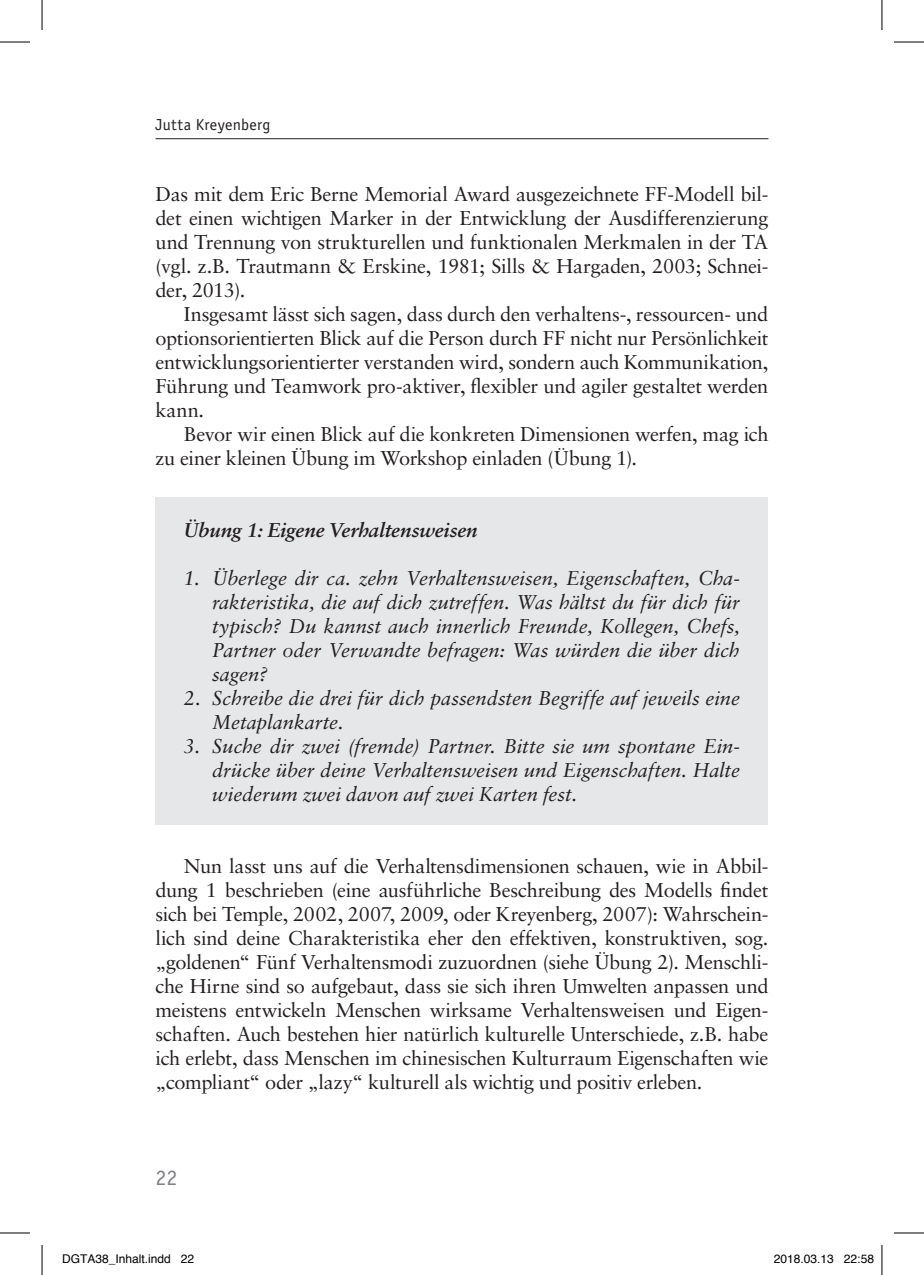
<style>
.page{position:relative;width:924px;height:1275px;background:#fff}
.page>*{position:absolute;margin:0;border:0;box-sizing:border-box;transform-origin:0 0}
.t1{font:22px "Officina Sans Std";color:#808285}
.t2{font:20px/24px "Sabon LT Std";letter-spacing:-.015em;color:#231f20;text-align:justify}
.t3{font:italic 20px/24px "Sabon LT Std";letter-spacing:-.005em;color:#231f20;text-align:justify}
.t4{font:italic 700 20px "Sabon LT Std";letter-spacing:-.01em;color:#231f20}
.t5{font:16px "Officina Sans Std";letter-spacing:.02em;color:#231f20}
.t6{font:12px "Helvetica";color:#000}
</style>
<div class="page">
<div style="left:155px;top:497px;width:613px;height:328px;background:#e6e7e9"></div>
<hr style="left:155px;top:138px;width:613px;height:1px;background:#231f20">
<hr style="left:0;top:42px;width:30px;height:1px;background:#000">
<hr style="left:893px;top:42px;width:30px;height:1px;background:#000">
<hr style="left:0;top:1232px;width:30px;height:1px;background:#000">
<hr style="left:893px;top:1232px;width:30px;height:1px;background:#000">
<hr style="left:42px;top:0;width:1px;height:30px;background:#000">
<hr style="left:42px;top:1245px;width:1px;height:30px;background:#000">
<hr style="left:881px;top:0;width:1px;height:30px;background:#000">
<hr style="left:881px;top:1245px;width:1px;height:30px;background:#000">
<p class="t5" style="left:155px;top:115px;width:116px">Jutta Kreyenberg</p>
<p class="t2" style="left:155px;top:182px;width:614px">Das mit dem Eric Berne Memorial Award ausgezeichnete FF-Modell bil&shy;det einen wichtigen Marker in der Entwicklung der Ausdifferenzierung und Trennung von strukturellen und funktionalen Merkmalen in der TA (vgl. z.B. Trautmann &amp; Erskine, 1981; Sills &amp; Hargaden, 2003; Schnei&shy;der, 2013).</p>
<p class="t2" style="left:155px;top:302px;width:614px;text-indent:28px">Insgesamt lässt sich sagen, dass durch den verhaltens-, ressourcen- und optionsorientierten Blick auf die Person durch FF nicht nur Persönlichkeit entwicklungsorientierter verstanden wird, sondern auch Kommunikation, Führung und Teamwork pro-aktiver, flexibler und agiler gestaltet werden kann.</p>
<p class="t2" style="left:155px;top:422px;width:614px;text-indent:28px">Bevor wir einen Blick auf die konkreten Dimensionen werfen, mag ich zu einer kleinen Übung im Workshop einladen (Übung 1).</p>
<p class="t4" style="left:184px;top:518px;width:295px">Übung 1: Eigene Verhaltensweisen</p>
<p class="t3" style="left:212px;top:566px;width:529px;text-indent:-28px">1. Überlege dir ca. zehn Verhaltensweisen, Eigenschaften, Cha&shy;rakteristika, die auf dich zutreffen. Was hältst du für dich für typisch? Du kannst auch innerlich Freunde, Kollegen, Chefs, Partner oder Verwandte befragen: Was würden die über dich sagen?</p>
<p class="t3" style="left:212px;top:686px;width:529px;text-indent:-28px">2. Schreibe die drei für dich passendsten Begriffe auf jeweils eine<br>Metaplankarte.</p>
<p class="t3" style="left:212px;top:734px;width:529px;text-indent:-28px">3. Suche dir zwei (fremde) Partner. Bitte sie um spontane Ein&shy;drücke über deine Verhaltensweisen und Eigenschaften. Halte wiederum zwei davon auf zwei Karten fest.</p>
<p class="t2" style="left:155px;top:854px;width:614px;text-indent:28px">Nun lasst uns auf die Verhaltensdimensionen schauen, wie in Abbil&shy;dung 1 beschrieben (eine ausführliche Beschreibung des Modells findet sich bei Temple, 2002, 2007, 2009, oder Kreyenberg, 2007): Wahrschein&shy;lich sind deine Charakteristika eher den effektiven, konstruktiven, sog. „goldenen“ Fünf Verhaltensmodi zuzuordnen (siehe Übung 2). Menschli&shy;che Hirne sind so aufgebaut, dass sie sich ihren Umwelten anpassen und meistens entwickeln Menschen wirksame Verhaltensweisen und Eigen&shy;schaften. Auch bestehen hier natürlich kulturelle Unterschiede, z.B. habe ich erlebt, dass Menschen im chinesischen Kulturraum Eigenschaften wie „compliant“ oder „lazy“ kulturell als wichtig und positiv erleben.</p>
<p class="t1" style="left:155px;top:1164px;width:23px">22</p>
<p class="t6" style="left:62px;top:1253px;width:134px">DGTA38_Inhalt.indd 22</p>
<p class="t6" style="left:773px;top:1253px;width:102px">2018.03.13 22:58</p>
</div>
